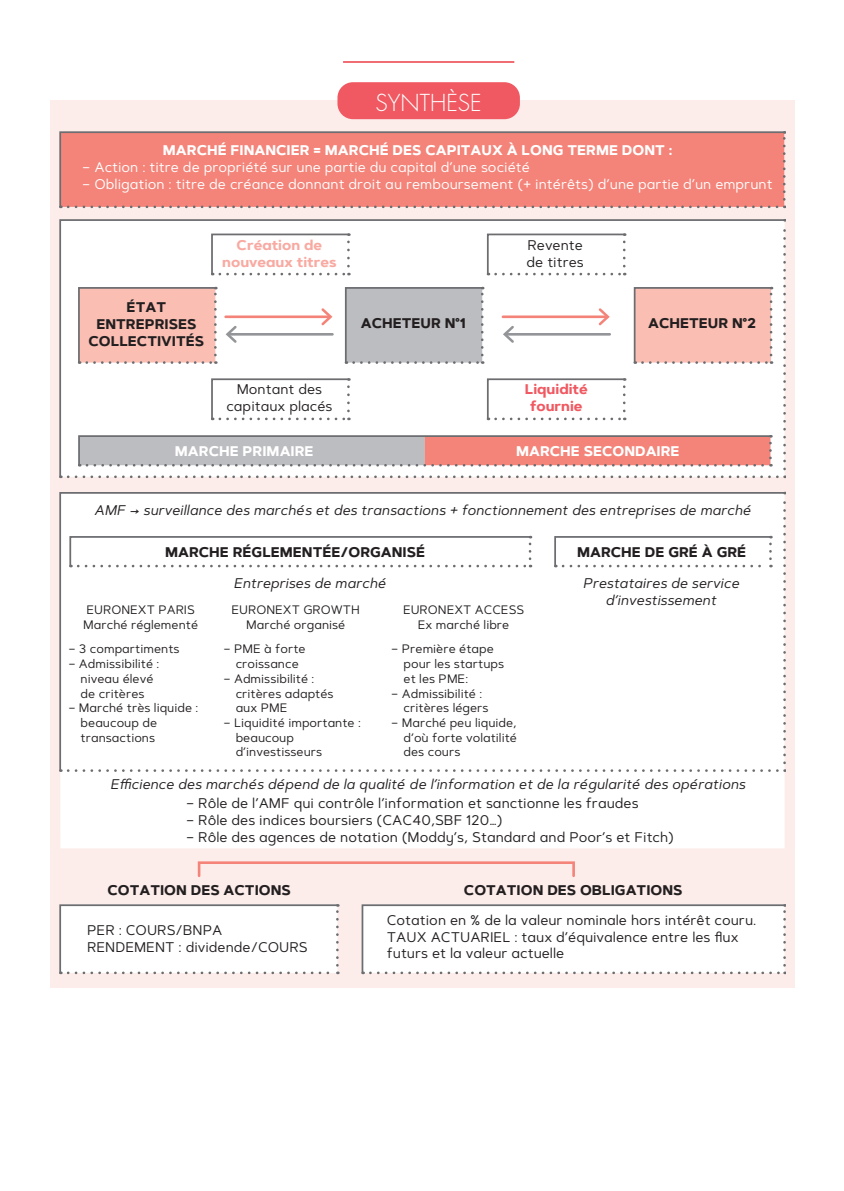
<style>
.page{position:relative;width:844px;height:1191px;background:#fff}
.page>*{position:absolute;margin:0;border:0;box-sizing:border-box;transform-origin:0 0}
.t1{font:300 22.75px "Futura Std";color:#fff}
.t2{font:14px/16.8px "Artegra Sans Alt";color:#231f20}
.t3{font:14px/16.8px "Artegra Sans Alt Regular It";color:#231f20;text-align:center}
.t4{font:14px "Artegra Sans Alt";color:#fff}
.t5{font:700 14px/16.8px "Artegra Sans Alt";color:#231f20;text-align:center}
.t6{font:700 14px "Artegra Sans Alt";color:#fff}
.t7{font:700 14px/16.8px "Artegra Sans Alt";color:#f8aaa2;text-align:center}
.t8{font:700 14px/16.8px "Artegra Sans Alt";color:#f05961;text-align:center}
.t9{font:12.25px/14.7px "Artegra Sans Alt";color:#231f20}
</style>
<div class="page">
<div style="left:50px;top:100px;width:744px;height:887px;background:#fdedea"></div>
<svg style="left:59px;top:131px;width:726px;height:78px;background:#ef867b"></svg>
<div style="left:59px;top:219px;width:726px;height:260px;background:#fff"></div>
<div style="left:60px;top:773px;width:724px;height:75px;background:#fff"></div>
<div style="left:59px;top:491px;width:726px;height:282px;background:#fff"></div>
<svg style="left:632px;top:286px;width:141px;height:79px;background:#f3beb4"></svg>
<svg style="left:344px;top:286px;width:140px;height:79px;background:#bcbdc0"></svg>
<svg style="left:77px;top:286px;width:141px;height:79px;background:#f3beb4"></svg>
<svg style="left:210px;top:233px;width:141px;height:43px;background:#f4f4f4"></svg>
<svg style="left:486px;top:233px;width:140px;height:43px;background:#f4f4f4"></svg>
<svg style="left:210px;top:377px;width:141px;height:44px;background:#f4f4f4"></svg>
<svg style="left:486px;top:377px;width:140px;height:44px;background:#f4f4f4"></svg>
<hr style="left:225px;top:315px;width:104px;height:3px;background:#f48479">
<svg style="left:321px;top:308px;width:11px;height:17px"></svg>
<hr style="left:228px;top:333px;width:104px;height:3px;background:#939598">
<svg style="left:225px;top:326px;width:12px;height:17px"></svg>
<hr style="left:502px;top:315px;width:104px;height:3px;background:#f48479">
<svg style="left:598px;top:308px;width:11px;height:17px"></svg>
<hr style="left:506px;top:333px;width:103px;height:3px;background:#939598">
<svg style="left:503px;top:326px;width:11px;height:17px"></svg>
<svg style="left:77px;top:434px;width:695px;height:33px;background:#d3a4a1"></svg>
<svg style="left:68px;top:535px;width:464px;height:33px;background:#f3f3f3"></svg>
<svg style="left:553px;top:535px;width:219px;height:33px;background:#f2f2f3"></svg>
<svg style="left:59px;top:904px;width:280px;height:70px;background:#f8f8f8"></svg>
<svg style="left:361px;top:904px;width:424px;height:70px;background:#f9f8f8"></svg>
<div style="left:198px;top:861px;width:376px;height:16px;border:3px solid #f48479"></div>
<div style="left:337px;top:82px;width:182px;height:37px;background:#f05961;border-radius:15px"></div>
<hr style="left:343px;top:61px;width:171px;height:2px;background:#f05961">
<h1 class="t1" style="left:375px;top:89px;width:108px">SYNTHÈSE</h1>
<p class="t6" style="left:163px;top:139px;width:511px">MARCHÉ FINANCIER = MARCHÉ DES CAPITAUX À LONG TERME DONT :</p>
<p class="t4" style="left:82px;top:157px;width:449px">– Action : titre de propriété sur une partie du capital d’une société</p>
<p class="t4" style="left:82px;top:174px;width:691px">– Obligation : titre de créance donnant droit au remboursement (+ intérêts) d’une partie d’un emprunt</p>
<p class="t5" style="left:89px;top:299px;width:117px">ÉTAT<br>ENTREPRISES<br>COLLECTIVITÉS</p>
<p class="t7" style="left:222px;top:237px;width:116px">Création de nouveaux titres</p>
<p class="t2" style="left:526px;top:236px;width:59px">Revente de titres</p>
<p class="t5" style="left:361px;top:315px;width:106px">ACHETEUR N°1</p>
<p class="t5" style="left:648px;top:315px;width:109px">ACHETEUR N°2</p>
<p class="t2" style="left:226px;top:381px;width:107px;text-align:center">Montant des capitaux placés</p>
<p class="t8" style="left:524px;top:381px;width:64px">Liquidité fournie</p>
<p class="t6" style="left:175px;top:440px;width:140px">MARCHE PRIMAIRE</p>
<p class="t6" style="left:516px;top:440px;width:165px">MARCHE SECONDAIRE</p>
<p class="t3" style="left:94px;top:502px;width:658px">AMF → surveillance des marchés et des transactions + fonctionnement des entreprises de marché</p>
<p class="t5" style="left:165px;top:543px;width:261px">MARCHE RÉGLEMENTÉE/ORGANISÉ</p>
<p class="t5" style="left:577px;top:543px;width:170px">MARCHE DE GRÉ À GRÉ</p>
<p class="t3" style="left:233px;top:574px;width:154px">Entreprises de marché</p>
<p class="t3" style="left:582px;top:574px;width:158px">Prestataires de service d’investissement</p>
<p class="t9" style="left:83px;top:602px;width:116px">EURONEXT PARIS<br>Marché réglementé</p>
<p class="t9" style="left:68px;top:641px;width:113px">– 3 compartiments</p>
<p class="t9" style="left:68px;top:656px;width:92px;text-align:center">– Admissibilité : niveau élevé<br>de critères</p>
<p class="t9" style="left:81px;top:700px;width:119px;text-indent:-12px">– Marché très liquide : beaucoup de transactions</p>
<p class="t9" style="left:403px;top:602px;width:123px;text-align:center">EURONEXT ACCESS<br>Ex marché libre</p>
<p class="t9" style="left:403px;top:641px;width:102px;text-indent:-12px">– Première étape pour les startups et les PME:</p>
<p class="t9" style="left:403px;top:685px;width:87px;text-indent:-12px">– Admissibilité : critères légers</p>
<p class="t9" style="left:403px;top:715px;width:115px;text-align:justify;text-indent:-12px">– Marché peu liquide, d’où forte volatilité des cours</p>
<p class="t3" style="left:110px;top:776px;width:636px">Efficience des marchés dépend de la qualité de l’information et de la régularité des opérations</p>
<p class="t2" style="left:186px;top:794px;width:454px">– Rôle de l’AMF qui contrôle l’information et sanctionne les fraudes</p>
<p class="t2" style="left:186px;top:811px;width:318px">– Rôle des indices boursiers (CAC40,SBF 120…)</p>
<p class="t2" style="left:186px;top:828px;width:489px">– Rôle des agences de notation (Moddy’s, Standard and Poor’s et Fitch)</p>
<p class="t9" style="left:231px;top:602px;width:130px;text-align:center">EURONEXT GROWTH<br>Marché organisé</p>
<p class="t9" style="left:223px;top:641px;width:84px;text-align:center">– PME à forte croissance</p>
<p class="t9" style="left:235px;top:671px;width:99px;text-indent:-12px">– Admissibilité : critères adaptés aux PME</p>
<p class="t9" style="left:235px;top:715px;width:127px;text-indent:-12px">– Liquidité importante : beaucoup d’investisseurs</p>
<p class="t5" style="left:107px;top:882px;width:185px">COTATION DES ACTIONS</p>
<p class="t5" style="left:464px;top:882px;width:220px">COTATION DES OBLIGATIONS</p>
<p class="t2" style="left:87px;top:921px;width:222px">PER : COURS/BNPA<br>RENDEMENT : dividende/COURS</p>
<p class="t2" style="left:387px;top:911px;width:371px">Cotation en % de la valeur nominale hors intérêt couru.<br>TAUX ACTUARIEL : taux d’équivalence entre les flux futurs et la valeur actuelle</p>
</div>
